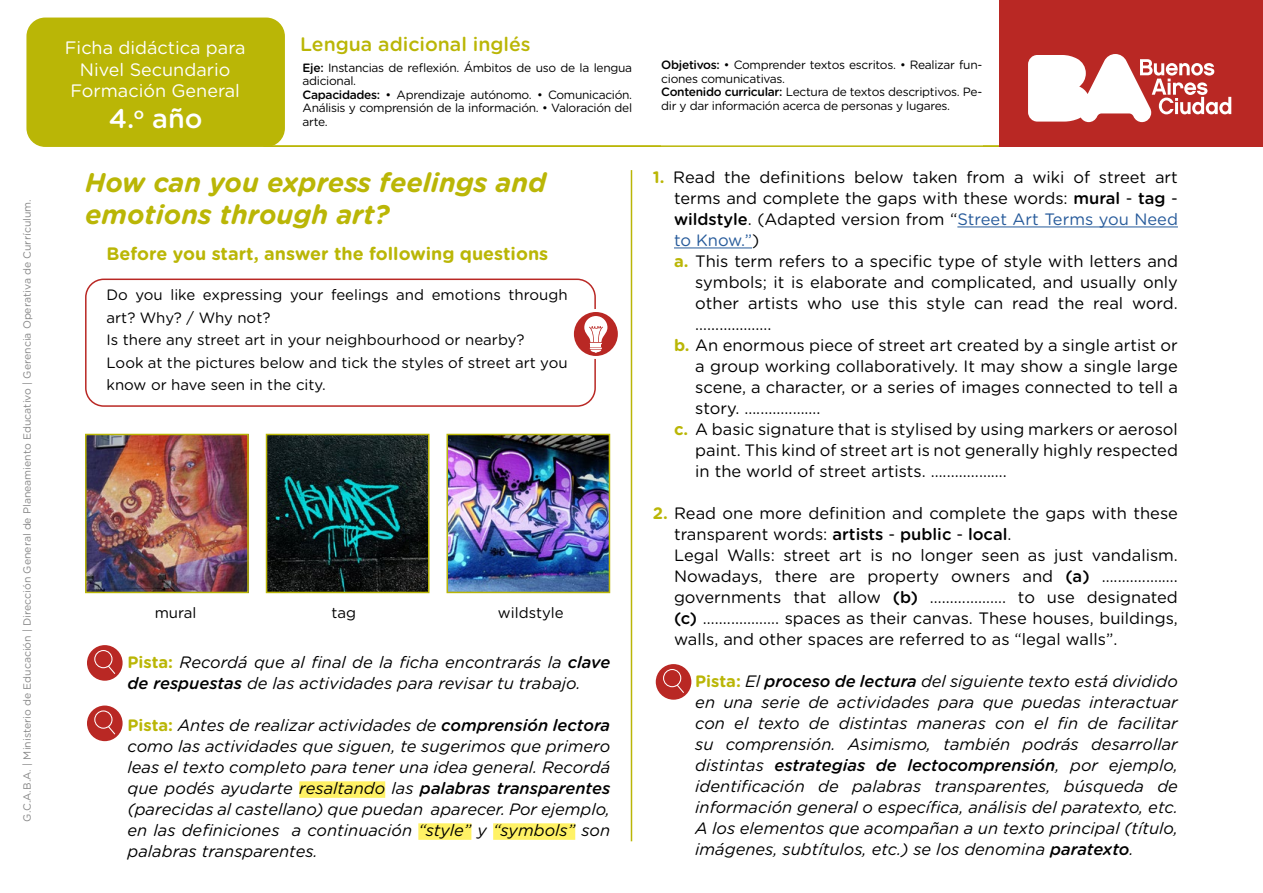
<style>
.page{position:relative;width:1263px;height:893px;background:#fff}
.page>*{position:absolute;margin:0;border:0;box-sizing:border-box;transform-origin:0 0}
.t1{font:italic 700 27px/32.4px "Gotham Rounded";color:#bab606}
.t2{font:500 27px "Gotham Rounded";color:#fff}
.t3{font:500 19.5px "Gotham Rounded";color:#bab606}
.t4{font:18px/21.6px "Gotham Rounded";color:#fff;text-align:center}
.t5{font:700 18px "Gotham Rounded";color:#bab606}
.t6{font:16.5px/21px "Gotham Rounded";color:#000}
.t7{font:italic 16.5px/21px "Gotham Rounded";color:#000;text-align:justify}
.t8{font:16.5px "Gotham Rounded";letter-spacing:-.01em;color:#275b9b}
.t9{font:15px/22.5px "Gotham Rounded";color:#000}
.t10{font:12px/13.5px "Gotham Rounded";letter-spacing:-.025em;color:#000}
.t11{font:10.5px "Gotham Rounded";color:#878787}
.s1{font-weight:500}
.s2{font-weight:700;color:#bab606}
.s3{color:#275b9b}
.s4{color:#000}
.s5{font-weight:700;font-style:normal;color:#bab606}
</style>
<div class="page">
<div style="left:27px;top:18px;width:257px;height:128px;background:#bab606;border-radius:18px"></div>
<div style="left:26px;top:18px;width:259px;height:129px;border:2px solid #bab606;border-radius:18px"></div>
<div style="left:85px;top:279px;width:511px;height:128px;border:2px solid #b92824;border-radius:18px"></div>
<hr style="left:264px;top:145px;width:999px;height:2px;background:#bab606">
<div style="left:299px;top:781px;width:86px;height:17px;background:#fff265"></div>
<div style="left:418px;top:823px;width:53px;height:17px;background:#fff265"></div>
<div style="left:493px;top:823px;width:82px;height:17px;background:#fff265"></div>
<svg style="left:572px;top:310px;width:47px;height:47px"></svg>
<div style="left:571px;top:309px;width:50px;height:50px;border:3px solid #fff;border-radius:50%"></div>
<svg style="left:584px;top:316px;width:23px;height:37px"></svg>
<svg style="left:85px;top:644px;width:39px;height:38px"></svg>
<div style="left:84px;top:642px;width:42px;height:42px;border:3px solid #fff;border-radius:50%"></div>
<svg style="left:94px;top:650px;width:21px;height:24px"></svg>
<svg style="left:85px;top:704px;width:39px;height:39px"></svg>
<div style="left:84px;top:702px;width:42px;height:42px;border:3px solid #fff;border-radius:50%"></div>
<svg style="left:94px;top:710px;width:21px;height:24px"></svg>
<svg style="left:654px;top:663px;width:39px;height:38px"></svg>
<div style="left:653px;top:661px;width:41px;height:42px;border:3px solid #fff;border-radius:50%"></div>
<svg style="left:663px;top:669px;width:21px;height:24px"></svg>
<hr style="left:631px;top:170px;width:1px;height:671px;background:#bab606">
<div style="left:999px;top:0;width:264px;height:147px;background:#b92824"></div>
<svg style="left:1028px;top:54px;width:203px;height:68px"></svg>
<hr style="left:957px;top:227px;width:221px;height:1px;background:#275b9b">
<hr style="left:674px;top:248px;width:78px;height:1px;background:#275b9b">
<img style="left:88px;top:437px;width:158px;height:153px">
<div style="left:85px;top:434px;width:164px;height:159px;border:2px solid #bab606"></div>
<img style="left:269px;top:437px;width:157px;height:153px">
<div style="left:266px;top:434px;width:163px;height:159px;border:2px solid #bab606"></div>
<img style="left:449px;top:437px;width:158px;height:153px">
<div style="left:446px;top:434px;width:164px;height:159px;border:2px solid #bab606"></div>
<p class="t11" style="left:20px;top:821px;width:624px;rotate:-90deg">G.C.A.B.A. | Ministerio de Educación | Dirección General de Planeamiento Educativo | Gerencia Operativa de Currículum.</p>
<p class="t4" style="left:65px;top:36px;width:182px">Ficha didáctica para<br>Nivel Secundario<br>Formación General</p>
<h1 class="t2" style="left:109px;top:99px;width:95px">4.<sup>o</sup> año</h1>
<p class="t3" style="left:300px;top:30px;width:232px">Lengua adicional inglés</p>
<p class="t10" style="left:303px;top:60px;width:331px"><span class="s1">Eje:</span> Instancias de reflexión. Ámbitos de uso de la lengua adicional.<br><span class="s1">Capacidades:</span> • Aprendizaje autónomo. • Comunicación.<br>Análisis y comprensión de la información. • Valoración del arte.</p>
<p class="t10" style="left:661px;top:58px;width:323px"><span class="s1">Objetivos:</span> • Comprender textos escritos. • Realizar fun&shy;ciones comunicativas.<br><span class="s1">Contenido curricular:</span> Lectura de textos descriptivos. Pe&shy;dir y dar información acerca de personas y lugares.</p>
<h1 class="t1" style="left:85px;top:165px;width:463px">How can you express feelings and emotions through art?</h1>
<p class="t6" style="left:653px;top:166px;width:527px"><span class="s2">1.</span> Read the definitions below taken from a wiki of street art</p>
<p class="t6" style="left:674px;top:187px;width:505px">terms and complete the gaps with these words: <span class="s1">mural</span> - <span class="s1">tag</span> -</p>
<p class="t6" style="left:674px;top:208px;width:505px"><span class="s1">wildstyle</span>. (Adapted version from “<span class="s3">Street Art Terms you Need</span></p>
<p class="t8" style="left:674px;top:229px;width:87px">to Know.”<span class="s4">)</span></p>
<p class="t6" style="left:674px;top:250px;width:505px"><span class="s2">a.</span> This term refers to a specific type of style with letters and</p>
<p class="t6" style="left:695px;top:271px;width:484px">symbols; it is elaborate and complicated, and usually only</p>
<p class="t6" style="left:695px;top:292px;width:484px">other artists who use this style can read the real word.</p>
<p class="t6" style="left:695px;top:313px;width:78px">….........…….</p>
<p class="t6" style="left:674px;top:334px;width:505px"><span class="s2">b.</span> An enormous piece of street art created by a single artist or</p>
<p class="t6" style="left:695px;top:355px;width:484px">a group working collaboratively. It may show a single large</p>
<p class="t6" style="left:695px;top:376px;width:484px">scene, a character, or a series of images connected to tell a</p>
<p class="t6" style="left:695px;top:397px;width:127px">story. ….........…….</p>
<p class="t6" style="left:674px;top:418px;width:505px"><span class="s2">c.</span> A basic signature that is stylised by using markers or aerosol</p>
<p class="t6" style="left:695px;top:439px;width:484px">paint. This kind of street art is not generally highly respected</p>
<p class="t6" style="left:695px;top:460px;width:313px">in the world of street artists. ….........…….</p>
<p class="t6" style="left:674px;top:502px;width:505px;text-indent:-21px"><span class="s2">2.</span> Read one more definition and complete the gaps with these transparent words: <span class="s1">artists</span> - <span class="s1">public</span> - <span class="s1">local</span>.<br>Legal Walls: street art is no longer seen as just vandalism.<br>Nowadays, there are property owners and <span class="s1">(a)</span> ….........……. governments that allow <span class="s1">(b)</span> ….........……. to use designated <span class="s1">(c)</span> ….........……. spaces as their canvas. These houses, buildings, walls, and other spaces are referred to as “legal walls”.</p>
<p class="t7" style="left:695px;top:670px;width:484px"><span class="s5">Pista:</span> El <span class="s1">proceso de lectura</span> del siguiente texto está dividido en una serie de actividades para que puedas interactuar con el texto de distintas maneras con el fin de facilitar su comprensión. Asimismo, también podrás desarrollar distintas <span class="s1">estrategias de lectocomprensión</span>, por ejemplo, identificación de palabras transparentes, búsqueda de información general o específica, análisis del paratexto, etc.<br>A los elementos que acompañan a un texto principal (título, imágenes, subtítulos, etc.) se los denomina <span class="s1">paratexto</span>.</p>
<p class="t5" style="left:107px;top:240px;width:443px">Before you start, answer the following questions</p>
<p class="t9" style="left:107px;top:283px;width:463px">Do you like expressing your feelings and emotions through art? Why? / Why not?<br>Is there any street art in your neighbourhood or nearby?<br>Look at the pictures below and tick the styles of street art you know or have seen in the city.</p>
<p class="t9" style="left:155px;top:601px;width:43px">mural</p>
<p class="t9" style="left:331px;top:601px;width:26px">tag</p>
<p class="t9" style="left:498px;top:601px;width:67px">wildstyle</p>
<p class="t7" style="left:128px;top:651px;width:484px"><span class="s5">Pista:</span> Recordá que al final de la ficha encontrarás la <span class="s1">clave de respuestas</span> de las actividades para revisar tu trabajo.</p>
<p class="t7" style="left:128px;top:714px;width:484px"><span class="s5">Pista:</span> Antes de realizar actividades de <span class="s1">comprensión lectora </span>como las actividades que siguen, te sugerimos que primero leas el texto completo para tener una idea general. Recordá que podés ayudarte resaltando las <span class="s1">palabras transparentes </span>(parecidas al castellano) que puedan aparecer. Por ejemplo, en las definiciones a continuación “style” y “symbols” son palabras transparentes.</p>
</div>
